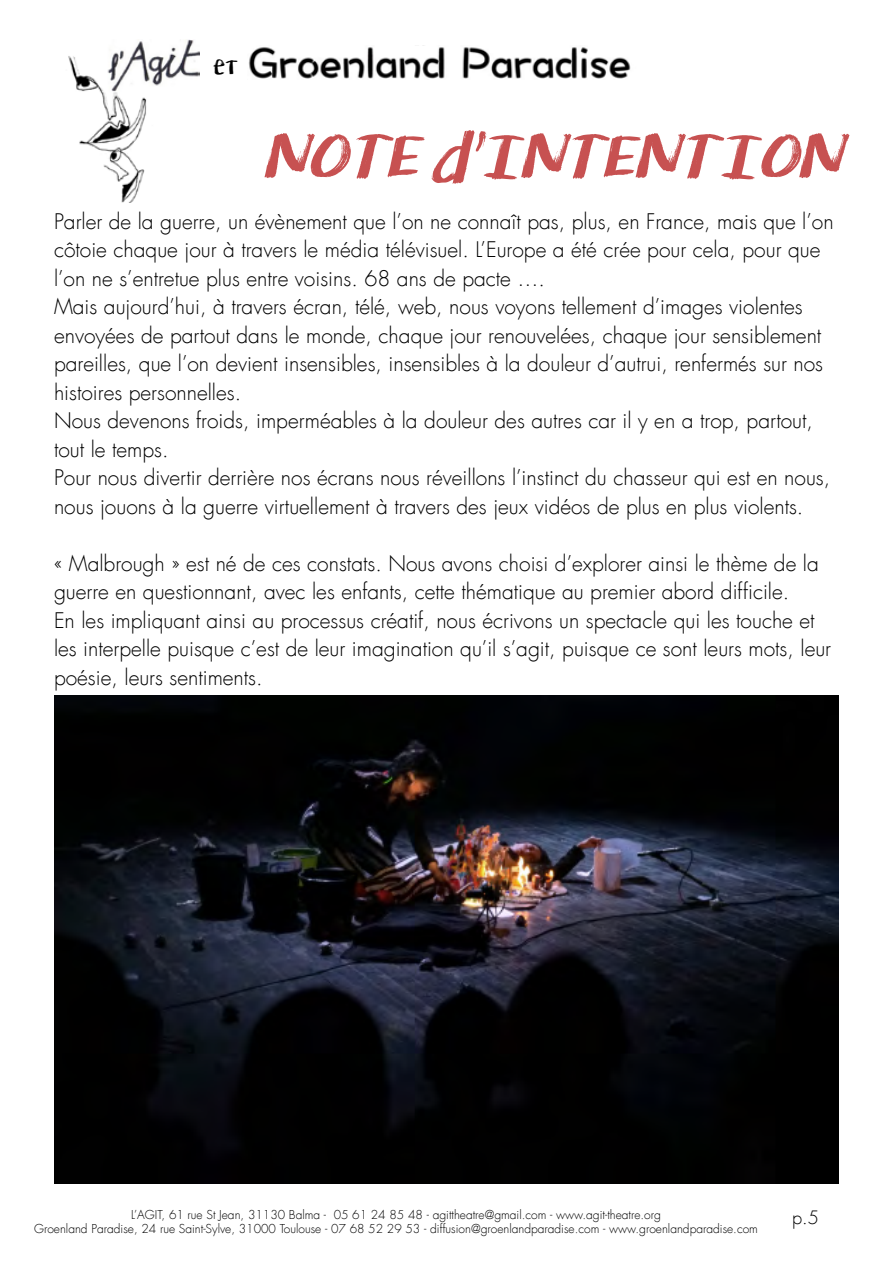
<style>
.page{position:relative;width:893px;height:1263px;background:#fff}
.page>*{position:absolute;margin:0;border:0;box-sizing:border-box;transform-origin:0 0}
.t1{font:italic 52.5px "KG Lifeis Messy";color:#c75151}
.t2{font:300 21px/28.5px "Futura LT";color:#000}
.t3{font:300 18px "Futura LT";color:#000}
.t4{font:18px "KG Lifeis Messy";color:#000}
.t5{font:300 12px/14.4px "Futura LT";color:#000;text-align:center}
</style>
<div class="page">
<img style="left:68px;top:40px;width:132px;height:163px">
<img style="left:249px;top:45px;width:382px;height:34px">
<img style="left:54px;top:695px;width:785px;height:488px">
<p class="t4" style="left:214px;top:54px;width:25px">et</p>
<h1 class="t1" style="left:261px;top:116px;width:600px">NOTEd’INTENTION</h1>
<p class="t2" style="left:54px;top:208px;width:781px">Parler de la guerre, un évènement que l’on ne connaît pas, plus, en France, mais que l’on côtoie chaque jour à travers le média télévisuel. L’Europe a été crée pour cela, pour que l’on ne s’entretue plus entre voisins. 68 ans de pacte ….<br>Mais aujourd’hui, à travers écran, télé, web, nous voyons tellement d’images violentes envoyées de partout dans le monde, chaque jour renouvelées, chaque jour sensiblement pareilles, que l’on devient insensibles, insensibles à la douleur d’autrui, renfermés sur nos histoires personnelles.<br>Nous devenons froids, imperméables à la douleur des autres car il y en a trop, partout, tout le temps.<br>Pour nous divertir derrière nos écrans nous réveillons l’instinct du chasseur qui est en nous, nous jouons à la guerre virtuellement à travers des jeux vidéos de plus en plus violents.</p>
<p class="t2" style="left:54px;top:550px;width:779px">« Malbrough » est né de ces constats. Nous avons choisi d’explorer ainsi le thème de la guerre en questionnant, avec les enfants, cette thématique au premier abord difficile.<br>En les impliquant ainsi au processus créatif, nous écrivons un spectacle qui les touche et les interpelle puisque c’est de leur imagination qu’il s’agit, puisque ce sont leurs mots, leur poésie, leurs sentiments.</p>
<p class="t5" style="left:34px;top:1207px;width:725px">L’AGIT, 61 rue St Jean, 31130 Balma - 05 61 24 85 48 - agittheatre@gmail.com - www.agit-theatre.org<br>Groenland Paradise, 24 rue Saint-Sylve, 31000 Toulouse - 07 68 52 29 53 - diffusion@groenlandparadise.com - www.groenlandparadise.com</p>
<p class="t3" style="left:792px;top:1206px;width:28px">p.5</p>
</div>
